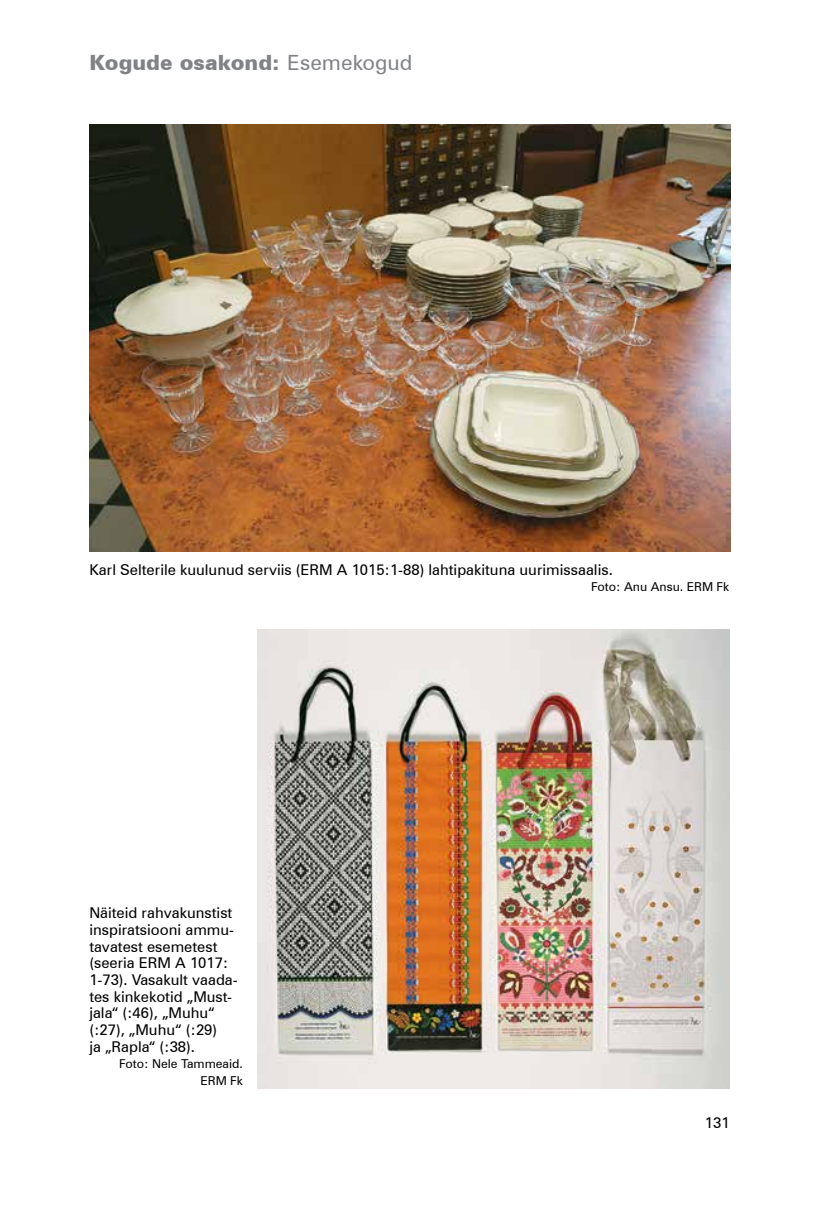
<style>
.page{position:relative;width:819px;height:1216px;background:#fff}
.page>*{position:absolute;margin:0;border:0;box-sizing:border-box;transform-origin:0 0}
.t1{font:900 21px "Zurich BT";color:#808285}
.t2{font:14.88px/16.6px "Zurich BT";color:#000}
.t3{font:12.25px/16.6px "Zurich BT";color:#000;text-align:right}
.s1{font-weight:400}
</style>
<div class="page">
<img style="left:90px;top:124px;width:640px;height:427px">
<img style="left:258px;top:629px;width:471px;height:459px">
<h1 class="t1" style="left:90px;top:49px;width:324px">Kogude osakond: <span class="s1">Esemekogud</span></h1>
<p class="t2" style="left:90px;top:561px;width:524px">Karl Selterile kuulunud serviis (ERM A 1015:1-88) lahtipakituna uurimissaalis.</p>
<p class="t3" style="left:591px;top:578px;width:139px">Foto: Anu Ansu. ERM Fk</p>
<p class="t2" style="left:89px;top:904px;width:150px">Näiteid rahvakunstist inspiratsiooni ammu&shy;tavatest esemetest (seeria ERM A 1017:<br>1-73). Vasakult vaada&shy;tes kinkekotid „Must&shy;jala“ (:46), „Muhu“ (:27), „Muhu“ (:29)<br>ja „Rapla“ (:38).</p>
<p class="t3" style="left:119px;top:1055px;width:125px">Foto: Nele Tammeaid.<br>ERM Fk</p>
<p class="t2" style="left:705px;top:1114px;width:26px">131</p>
</div>
